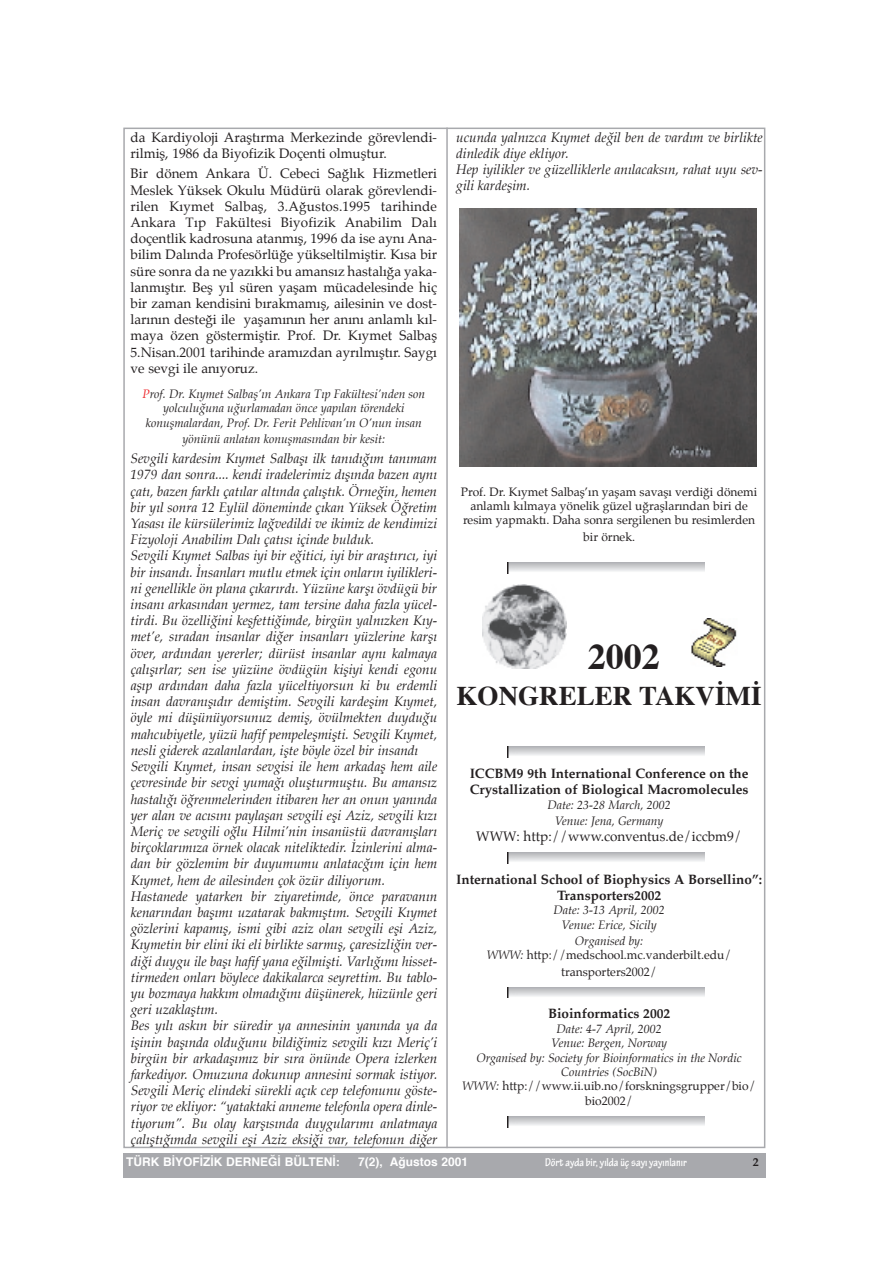
<style>
.page{position:relative;width:893px;height:1263px;background:#fff}
.page>*{position:absolute;margin:0;border:0;box-sizing:border-box;transform-origin:0 0}
.t1{font:700 36px "Times";color:#231f20}
.t2{font:700 27px "Times";color:#231f20}
.t3{font:italic 13.5px/16.2px "Palatino";color:#231f20}
.t4{font:13.5px/16.2px "Palatino";color:#231f20}
.t5{font:700 13.5px/16.2px "Palatino";color:#231f20}
.t6{font:italic 12px/14.4px "Palatino";color:#231f20;text-align:center}
.t7{font:12px/14.4px "Palatino";color:#231f20;text-align:center}
.t8{font:700 12px "Helvetica";color:#fff}
.t9{font:700 condensed 12px "Tekton Pro";color:#fff}
.t10{font:700 12px "Palatino";color:#231f20}
.s1{color:#ee1f23}
.s2{font-style:italic}
.s3{font-style:normal}
</style>
<div class="page">
<div style="left:459px;top:209px;width:300px;height:261px;background:linear-gradient(to right,#fff,#fff)"></div>
<img style="left:459px;top:209px;width:297px;height:258px">
<img style="left:507px;top:563px;width:198px;height:10px">
<img style="left:482px;top:585px;width:84px;height:84px">
<img style="left:691px;top:618px;width:46px;height:48px">
<img style="left:507px;top:747px;width:198px;height:11px">
<img style="left:507px;top:853px;width:198px;height:10px">
<img style="left:507px;top:987px;width:198px;height:11px">
<img style="left:507px;top:1116px;width:198px;height:11px">
<hr style="left:446px;top:128px;width:2px;height:1020px;background:#a8a9ad">
<div style="left:123px;top:1153px;width:642px;height:24px;background:#a8a9ad"></div>
<p class="t4" style="left:131px;top:129px;width:308px">da Kardiyoloji Araştırma Merkezinde görevlendi&shy;rilmiş, 1986 da Biyofizik Doçenti olmuştur.</p>
<p class="t4" style="left:131px;top:166px;width:308px;text-align:justify">Bir dönem Ankara Ü. Cebeci Sağlık Hizmetleri Meslek Yüksek Okulu Müdürü olarak görevlendi&shy;rilen Kıymet Salbaş, 3.Ağustos.1995 tarihinde Ankara Tıp Fakültesi Biyofizik Anabilim Dalı doçentlik kadrosuna atanmış, 1996 da ise aynı Ana&shy;bilim Dalında Profesörlüğe yükseltilmiştir. Kısa bir süre sonra da ne yazıkki bu amansız hastalığa yaka&shy;lanmıştır. Beş yıl süren yaşam mücadelesinde hiç bir zaman kendisini bırakmamış, ailesinin ve dost&shy;larının desteği ile yaşamının her anını anlamlı kıl&shy;maya özen göstermiştir. Prof. Dr. Kıymet Salbaş 5.Nisan.2001 tarihinde aramızdan ayrılmıştır. Saygı ve sevgi ile anıyoruz.</p>
<p class="t6" style="left:142px;top:387px;width:284px"><span class="s1">P</span>rof. Dr. Kıymet Salbaş’ın Ankara Tıp Fakültesi’nden son yolculuğuna uğurlamadan önce yapılan törendeki konuşmalardan, Prof. Dr. Ferit Pehlivan’ın O’nun insan</p>
<p class="t6" style="left:183px;top:432px;width:204px">yönünü anlatan konuşmasından bir kesit:</p>
<p class="t3" style="left:131px;top:451px;width:308px">Sevgili kardesim Kıymet Salbaşı ilk tanıdığım tanımam 1979 dan sonra.... kendi iradelerimiz dışında bazen aynı çatı, bazen farklı çatılar altında çalıştık. Örneğin, hemen bir yıl sonra 12 Eylül döneminde çıkan Yüksek Öğretim Yasası ile kürsülerimiz lağvedildi ve ikimiz de kendimizi Fizyoloji Anabilim Dalı çatısı içinde bulduk.<br>Sevgili Kıymet Salbas iyi bir eğitici, iyi bir araştırıcı, iyi bir insandı. İnsanları mutlu etmek için onların iyilikleri&shy;ni genellikle ön plana çıkarırdı. Yüzüne karşı övdügü bir insanı arkasından yermez, tam tersine daha fazla yücel&shy;tirdi. Bu özelliğini keşfettiğimde, birgün yalnızken Kıy&shy;met’e, sıradan insanlar diğer insanları yüzlerine karşı över, ardından yererler; dürüst insanlar aynı kalmaya çalışırlar; sen ise yüzüne övdügün kişiyi kendi egonu aşıp ardından daha fazla yüceltiyorsun ki bu erdemli insan davranışıdır demiştim. Sevgili kardeşim Kıymet, öyle mi düşünüyorsunuz demiş, övülmekten duyduğu mahcubiyetle, yüzü hafif pempeleşmişti. Sevgili Kıymet, nesli giderek azalanlardan, işte böyle özel bir insandı Sevgili Kıymet, insan sevgisi ile hem arkadaş hem aile çevresinde bir sevgi yumağı oluşturmuştu. Bu amansız hastalığı öğrenmelerinden itibaren her an onun yanında yer alan ve acısını paylaşan sevgili eşi Aziz, sevgili kızı Meriç ve sevgili oğlu Hilmi’nin insanüstü davranışları birçoklarımıza örnek olacak niteliktedir. İzinlerini alma&shy;dan bir gözlemim bir duyumumu anlatacğım için hem Kıymet, hem de ailesinden çok özür diliyorum.<br>Hastanede yatarken bir ziyaretimde, önce paravanın kenarından başımı uzatarak bakmıştım. Sevgili Kıymet gözlerini kapamış, ismi gibi aziz olan sevgili eşi Aziz, Kıymetin bir elini iki eli birlikte sarmış, çaresizliğin ver&shy;diği duygu ile başı hafif yana eğilmişti. Varlığımı hisset&shy;tirmeden onları böylece dakikalarca seyrettim. Bu tablo&shy;yu bozmaya hakkım olmadığını düşünerek, hüzünle geri geri uzaklaştım.<br>Bes yılı askın bir süredir ya annesinin yanında ya da işinin başında olduğunu bildiğimiz sevgili kızı Meriç’i birgün bir arkadaşımız bir sıra önünde Opera izlerken farkediyor. Omuzuna dokunup annesini sormak istiyor.<br>Sevgili Meriç elindeki sürekli açık cep telefonunu göste&shy;riyor ve ekliyor: “yataktaki anneme telefonla opera dinle&shy;tiyorum”. Bu olay karşısında duygularımı anlatmaya çalıştığımda sevgili eşi Aziz eksiği var, telefonun diğer</p>
<p class="t3" style="left:456px;top:129px;width:308px">ucunda yalnızca Kıymet değil ben de vardım ve birlikte dinledik diye ekliyor.<br>Hep iyilikler ve güzelliklerle anılacaksın, rahat uyu sev&shy;gili kardeşim.</p>
<p class="t7" style="left:461px;top:484px;width:298px">Prof. Dr. Kıymet Salbaş’ın yaşam savaşı verdiği dönemi anlamlı kılmaya yönelik güzel uğraşlarından biri de resim yapmaktı. Daha sonra sergilenen bu resimlerden</p>
<p class="t7" style="left:583px;top:529px;width:53px">bir örnek.</p>
<h1 class="t1" style="left:588px;top:632px;width:73px">2002</h1>
<h2 class="t2" style="left:457px;top:678px;width:306px">KONGRELER TAKVİMİ</h2>
<p class="t5" style="left:470px;top:765px;width:280px">ICCBM9 9th International Conference on the<br>Crystallization of Biological Macromolecules</p>
<p class="t6" style="left:547px;top:797px;width:125px;line-height:16.2px">Date: 23-28 March, 2002<br>Venue: Jena, Germany</p>
<p class="t4" style="left:476px;top:828px;width:267px">WWW: http://www.conventus.de/iccbm9/</p>
<p class="t5" style="left:456px;top:871px;width:307px;text-align:center">International School of Biophysics A Borsellino”:<br>Transporters2002</p>
<p class="t6" style="left:553px;top:903px;width:113px">Date: 3-13 April, 2002<br>Venue: Erice, Sicily</p>
<p class="t7" style="left:487px;top:934px;width:246px"><span class="s2">Organised by:<br>WWW:</span> http://medschool.mc.vanderbilt.edu/</p>
<p class="t7" style="left:561px;top:964px;width:97px">transporters2002/</p>
<p class="t5" style="left:548px;top:1005px;width:124px">Bioinformatics 2002</p>
<p class="t6" style="left:462px;top:1021px;width:295px">Date: 4-7 April, 2002<br>Venue: Bergen, Norway<br>Organised by: Society for Bioinformatics in the Nordic<br>Countries (SocBiN)<br>WWW: <span class="s3">http://www.ii.uib.no/forskningsgrupper/bio/ bio2002/</span></p>
<p class="t8" style="left:126px;top:1152px;width:215px">TÜRK BİYOFİZİK DERNEĞİ BÜLTENİ:</p>
<p class="t8" style="left:358px;top:1152px;width:111px">7(2), Ağustos 2001</p>
<p class="t9" style="left:545px;top:1155px;width:143px">Dört ayda bir, yılda üç sayı yayınlanır</p>
<p class="t10" style="left:753px;top:1152px;width:7px">2</p>
</div>
